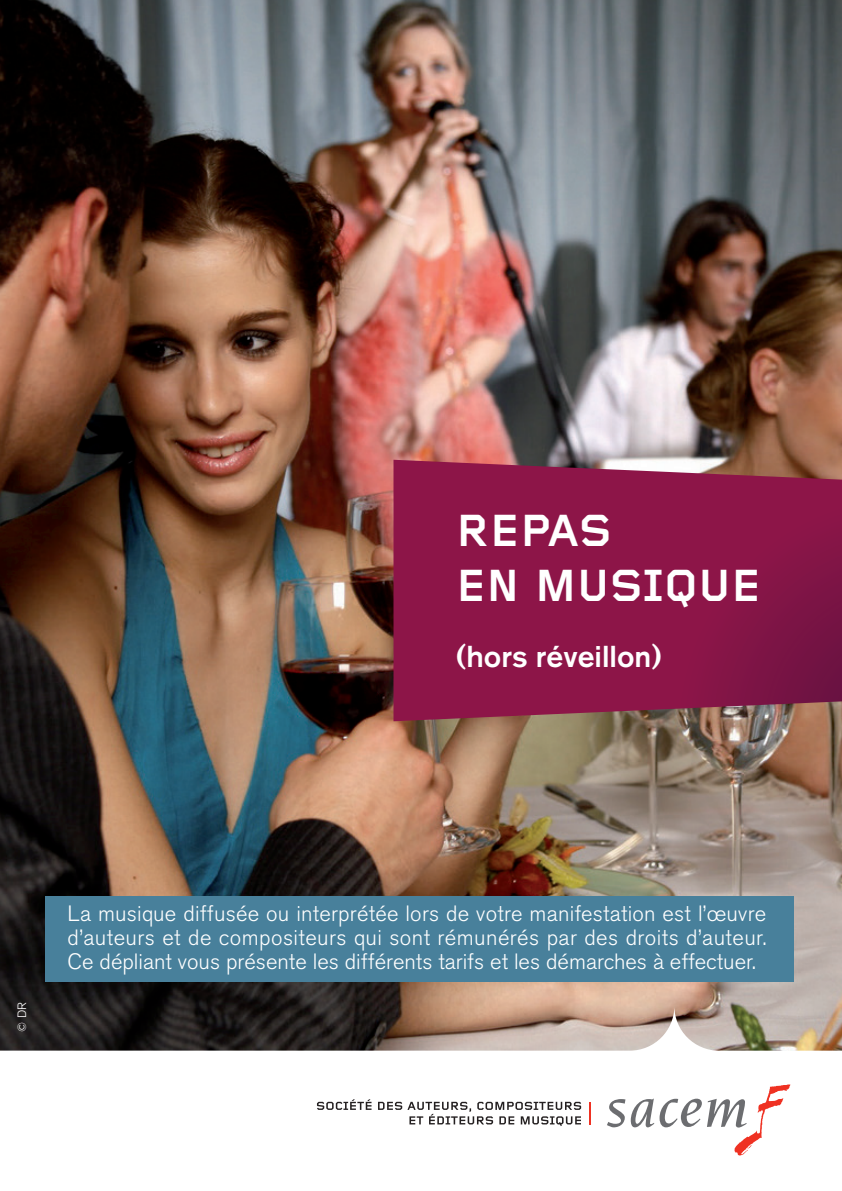
<style>
.page{position:relative;width:842px;height:1191px;background:#fff}
.page>*{position:absolute;margin:0;border:0;box-sizing:border-box;transform-origin:0 0}
.t1{font:700 46.8px/54.6px "Foundry Gridnik";color:#fff}
.t2{font:500 30px "Akzidenz Grotesk BE";color:#fff}
.t3{font:300 22px/24px "Akzidenz Grotesk BE";color:#fff;text-align:justify}
.t4{font:300 12px "Akzidenz Grotesk BE";color:#fff}
</style>
<div class="page">
<img style="left:0;top:0;width:842px;height:1006px">
<svg style="left:0;top:1006px;width:842px;height:150px"></svg>
<svg style="left:393px;top:460px;width:449px;height:261px;background:#8b1c4a"></svg>
<div style="left:45px;top:896px;width:748px;height:85px;background:#48809b"></div>
<svg style="left:607px;top:1099px;width:18px;height:28px"></svg>
<svg style="left:631px;top:1084px;width:159px;height:71px"></svg>
<svg style="left:589px;top:1101px;width:1px;height:23px"></svg>
<svg style="left:317px;top:1099px;width:54px;height:10px"></svg>
<svg style="left:378px;top:1101px;width:203px;height:25px"></svg>
<h1 class="t1" style="left:456px;top:506px;width:149px">REPAS<br>EN MUSI</h1>
<h1 class="t1" style="left:664px;top:560px;width:99px">QUE</h1>
<h2 class="t2" style="left:456px;top:638px;width:208px">(hors réveillon)</h2>
<p class="t4" style="left:15px;top:1031px;width:31px;rotate:-90deg">© DR</p>
<p class="t3" style="left:67px;top:901px;width:700px">La musique diffusée ou interprétée lors de votre manifestation est l’œuvre d’auteurs et de compositeurs qui sont rémunérés par des droits d’auteur.<br>Ce dépliant vous présente les différents tarifs et les démarches à effectuer.</p>
</div>
